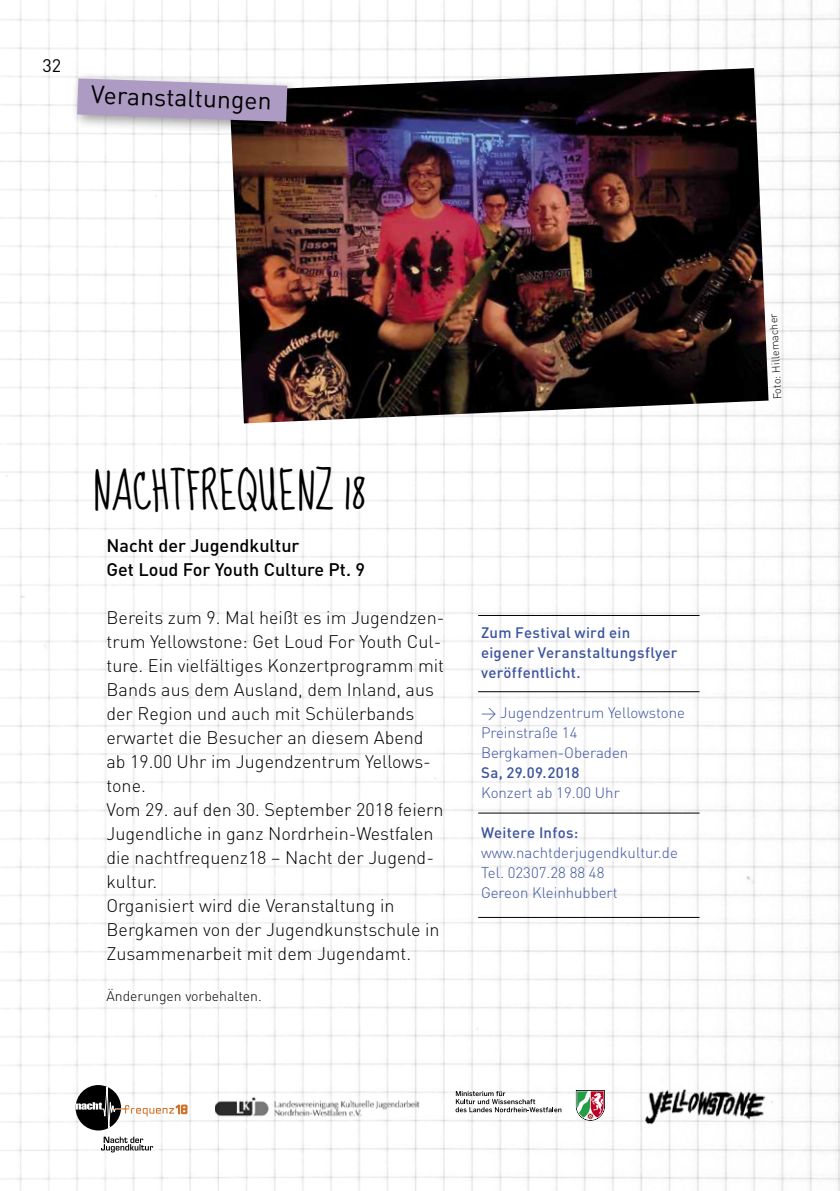
<style>
.page{position:relative;width:840px;height:1191px;background:#fff}
.page>*{position:absolute;margin:0;border:0;box-sizing:border-box;transform-origin:0 0}
.t1{font:40px "Sue Ellen Francisco";color:#000}
.t2{font:24.8px "DIN";color:#000}
.t3{font:300 18px/24px "DIN";color:#000}
.t4{font:500 18px/24px "DIN";color:#000}
.t5{font:18px "DIN";color:#000}
.t6{font:300 15px/20px "DIN";color:#3b539e}
.t7{font:500 15px/20px "DIN";letter-spacing:.02em;color:#3b539e}
.t8{font:300 14px "DIN";color:#000}
.t9{font:300 11px "DIN";color:#000}
</style>
<div class="page">
<img style="left:0;top:0;width:839px;height:1191px">
<hr style="left:478px;top:615px;width:221px;height:1px;background:#000">
<hr style="left:478px;top:691px;width:221px;height:1px;background:#000">
<hr style="left:478px;top:917px;width:221px;height:1px;background:#000">
<hr style="left:478px;top:812px;width:221px;height:1px;background:#000">
<img style="left:229px;top:68px;width:539px;height:355px">
<svg style="left:75px;top:1085px;width:112px;height:67px"></svg>
<img style="left:645px;top:1082px;width:123px;height:46px">
<img style="left:215px;top:1090px;width:214px;height:46px">
<div style="left:71px;top:72px;width:231px;height:64px;background:#000;opacity:.4"></div>
<svg style="left:77px;top:78px;width:210px;height:44px;background:#b4a5c5"></svg>
<svg style="left:575px;top:1090px;width:29px;height:30px"></svg>
<svg style="left:455px;top:1091px;width:106px;height:21px"></svg>
<p class="t5" style="left:43px;top:54px;width:20px">32</p>
<h2 class="t2" style="left:92px;top:79px;width:182px;rotate:2deg">Veranstaltungen</h2>
<h1 class="t1" style="left:92px;top:471px;width:275px">NACHTFREQUENZ 18</h1>
<p class="t4" style="left:106px;top:533px;width:260px">Nacht der Jugendkultur<br>Get Loud For Youth Culture Pt. 9</p>
<p class="t3" style="left:106px;top:605px;width:339px">Bereits zum 9. Mal heißt es im Jugendzen&shy;trum Yellowstone: Get Loud For Youth Cul&shy;ture. Ein vielfältiges Konzertprogramm mit Bands aus dem Ausland, dem Inland, aus der Region und auch mit Schülerbands erwartet die Besucher an diesem Abend ab 19.00 Uhr im Jugendzentrum Yellows&shy;tone.<br>Vom 29. auf den 30. September 2018 feiern Jugendliche in ganz Nordrhein-Westfalen die nachtfrequenz18 – Nacht der Jugend&shy;kultur.<br>Organisiert wird die Veranstaltung in Bergkamen von der Jugendkunstschule in Zusammenarbeit mit dem Jugendamt.</p>
<p class="t8" style="left:106px;top:987px;width:157px">Änderungen vorbehalten.</p>
<p class="t7" style="left:480px;top:622px;width:198px">Zum Festival wird ein eigener Veranstaltungsflyer veröffentlicht.</p>
<p class="t6" style="left:480px;top:702px;width:205px">&gt; Jugendzentrum Yellowstone<br>Preinstraße 14<br>Bergkamen-Oberaden</p>
<p class="t7" style="left:480px;top:762px;width:100px">Sa, 29.09.2018</p>
<p class="t6" style="left:480px;top:782px;width:140px">Konzert ab 19.00 Uhr</p>
<p class="t7" style="left:480px;top:822px;width:99px">Weitere Infos:</p>
<p class="t6" style="left:480px;top:842px;width:198px">www.nachtderjugendkultur.de<br>Tel. 02307.28 88 48<br>Gereon Kleinhubbert</p>
<p class="t9" style="left:770px;top:400px;width:88px;rotate:-93deg">Foto: Hillemacher</p>
</div>
